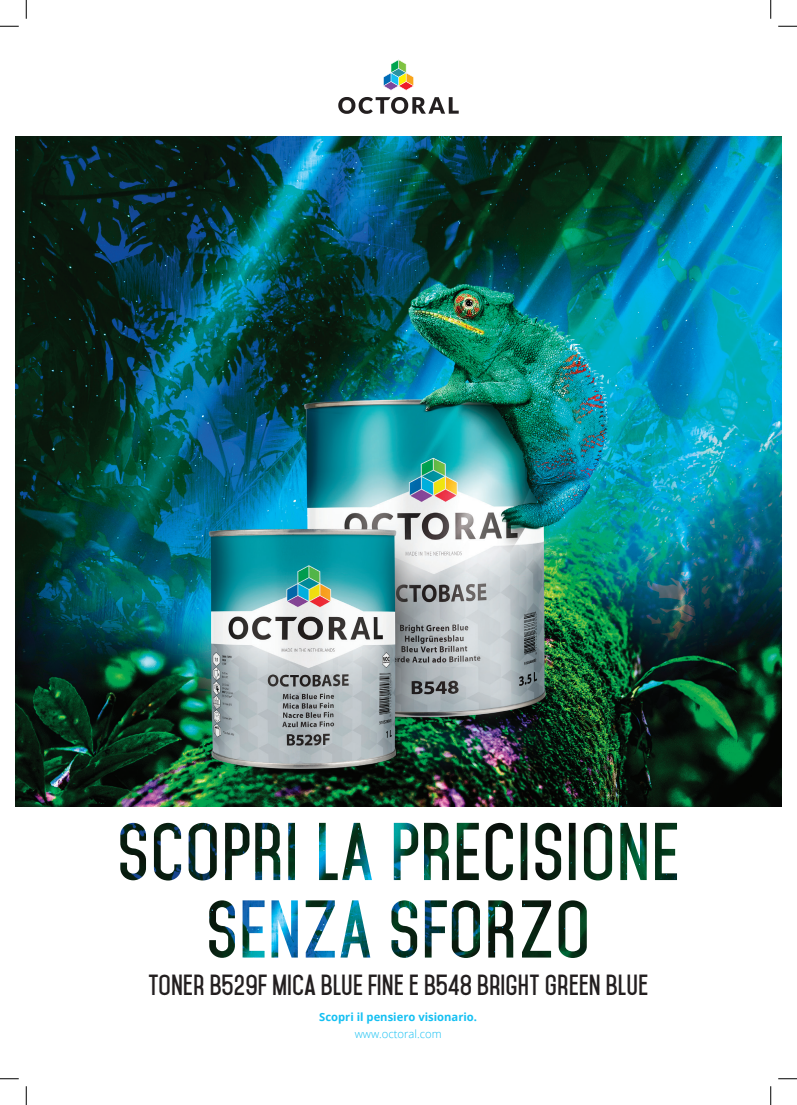
<style>
.page{position:relative;width:797px;height:1105px;background:#fff}
.page>*{position:absolute;margin:0;border:0;box-sizing:border-box;transform-origin:0 0}
.t1{font:700 25px "Mohave";color:#231f20}
.t2{font:700 11.25px "Open Sans";color:#15c0f2}
.t3{font:300 11.25px "Open Sans";color:#15c0f2}
</style>
<div class="page">
<svg style="left:338px;top:97px;width:120px;height:17px"></svg>
<svg style="left:383px;top:59px;width:31px;height:32px"></svg>
<img style="left:16px;top:136px;width:765px;height:670px">
<svg style="left:120px;top:823px;width:557px;height:135px"></svg>
<img style="left:154px;top:823px;width:523px;height:57px">
<svg style="left:0;top:25px;width:19px;height:2px"></svg>
<svg style="left:778px;top:25px;width:19px;height:2px"></svg>
<svg style="left:0;top:1078px;width:19px;height:1px"></svg>
<svg style="left:778px;top:1078px;width:19px;height:1px"></svg>
<svg style="left:25px;top:0;width:2px;height:19px"></svg>
<svg style="left:25px;top:1086px;width:2px;height:19px"></svg>
<svg style="left:770px;top:0;width:1px;height:19px"></svg>
<svg style="left:770px;top:1086px;width:1px;height:19px"></svg>
<p class="t1" style="left:148px;top:970px;width:501px">TONER B529F MICA BLUE FINE E B548 BRIGHT GREEN BLUE</p>
<p class="t2" style="left:319px;top:1009px;width:159px">Scopri il pensiero visionario.</p>
<p class="t3" style="left:355px;top:1026px;width:88px">www.octoral.com</p>
</div>
